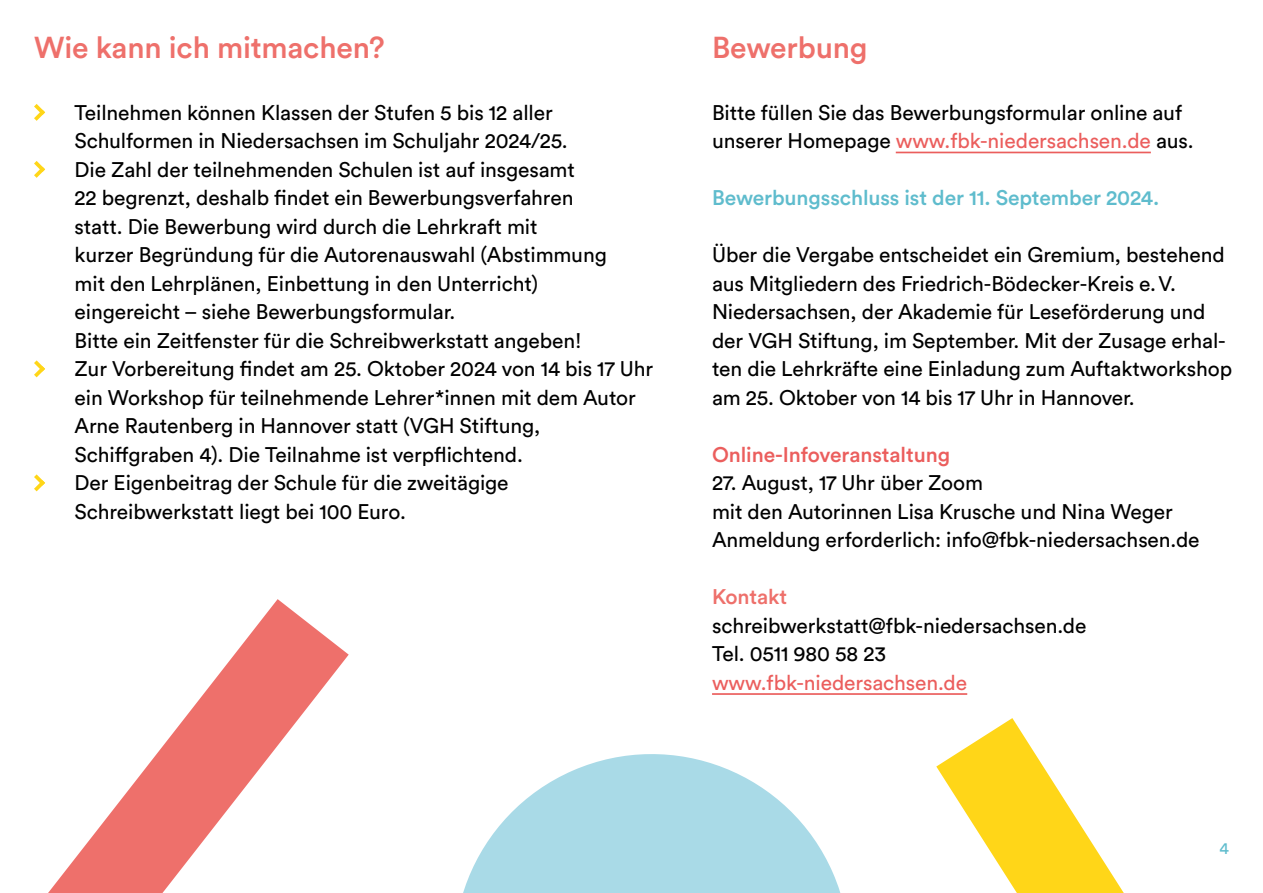
<style>
.page{position:relative;width:1263px;height:893px;background:#fff}
.page>*{position:absolute;margin:0;border:0;box-sizing:border-box;transform-origin:0 0}
.t1{font:500 30px "Circular Std";letter-spacing:-.005em;color:#ee706b}
.t2{font:21px/28.5px "Circular Std";letter-spacing:-.005em;color:#000}
.t3{font:500 21px "Circular Std";letter-spacing:-.005em;color:#5fbccd}
.t4{font:500 21px "Circular Std";letter-spacing:-.005em;color:#eb5e5d}
.t5{font:21px "Circular Std";letter-spacing:-.005em;color:#eb5e5d}
.t6{font:500 21px "Circular Std";letter-spacing:-.005em;color:#ee706b}
.t7{font:16.5px "Circular Std";color:#5fbccd}
.s1{color:#eb5e5d}
</style>
<div class="page">
<svg style="left:34px;top:104px;width:11px;height:17px"></svg>
<svg style="left:34px;top:161px;width:11px;height:17px"></svg>
<svg style="left:34px;top:360px;width:11px;height:17px"></svg>
<svg style="left:34px;top:474px;width:11px;height:17px"></svg>
<hr style="left:896px;top:152px;width:255px;height:1px;background:#eb5e5d">
<hr style="left:712px;top:693px;width:255px;height:2px;background:#eb5e5d">
<svg style="left:48px;top:599px;width:301px;height:294px"></svg>
<svg style="left:463px;top:754px;width:378px;height:139px;fill:#a9dae7"></svg>
<svg style="left:936px;top:718px;width:188px;height:175px"></svg>
<h1 class="t1" style="left:34px;top:29px;width:352px">Wie kann ich mitmachen?</h1>
<p class="t2" style="left:75px;top:98px;width:580px">Teilnehmen können Klassen der Stufen 5 bis 12 aller Schulformen in Niedersachsen im Schuljahr 2024/25.<br>Die Zahl der teilnehmenden Schulen ist auf insgesamt<br>22 begrenzt, deshalb findet ein Bewerbungsverfahren<br>statt. Die Bewerbung wird durch die Lehrkraft mit<br>kurzer Begründung für die Autorenauswahl (Abstimmung<br>mit den Lehrplänen, Einbettung in den Unterricht)<br>eingereicht – siehe Bewerbungsformular.<br>Bitte ein Zeitfenster für die Schreibwerkstatt angeben!<br>Zur Vorbereitung findet am 25. Oktober 2024 von 14 bis 17 Uhr ein Workshop für teilnehmende Lehrer*innen mit dem Autor Arne Rautenberg in Hannover statt (VGH Stiftung, Schiffgraben 4). Die Teilnahme ist verpflichtend.<br>Der Eigenbeitrag der Schule für die zweitägige Schreibwerkstatt liegt bei 100 Euro.</p>
<h1 class="t1" style="left:712px;top:29px;width:157px">Bewerbung</h1>
<p class="t2" style="left:712px;top:98px;width:483px">Bitte füllen Sie das Bewerbungsformular online auf unserer Homepage <span class="s1">www.fbk-niedersachsen.de</span> aus.</p>
<p class="t3" style="left:712px;top:185px;width:449px">Bewerbungsschluss ist der 11. September 2024.</p>
<p class="t2" style="left:712px;top:240px;width:522px">Über die Vergabe entscheidet ein Gremium, bestehend aus Mitgliedern des Friedrich-Bödecker-Kreis e.V.<br>Niedersachsen, der Akademie für Leseförderung und der VGH Stiftung, im September. Mit der Zusage erhal&shy;ten die Lehrkräfte eine Einladung zum Auftaktworkshop am 25. Oktober von 14 bis 17 Uhr in Hannover.</p>
<p class="t4" style="left:712px;top:441px;width:239px">Online-Infoveranstaltung</p>
<p class="t2" style="left:712px;top:468px;width:489px">27. August, 17 Uhr über Zoom<br>mit den Autorinnen Lisa Krusche und Nina Weger<br>Anmeldung erforderlich: info@fbk-niedersachsen.de</p>
<p class="t6" style="left:712px;top:584px;width:77px">Kontakt</p>
<p class="t2" style="left:712px;top:611px;width:376px">schreibwerkstatt@fbk-niedersachsen.de<br>Tel. 0511 980 58 23</p>
<p class="t5" style="left:712px;top:670px;width:257px">www.fbk-niedersachsen.de</p>
<p class="t7" style="left:1219px;top:838px;width:11px">4</p>
</div>
